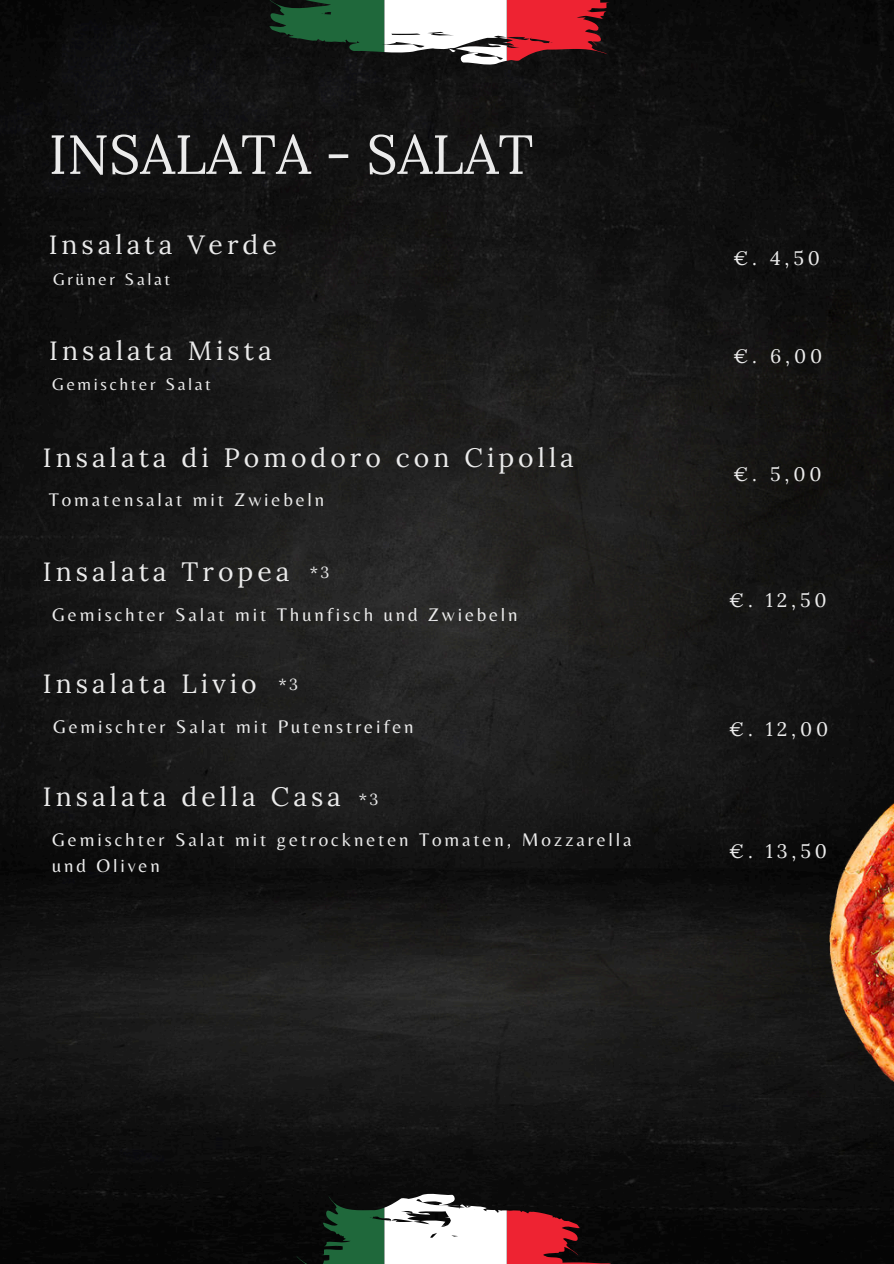
<style>
.page{position:relative;width:894px;height:1264px;background:#fff}
.page>*{position:absolute;margin:0;border:0;box-sizing:border-box;transform-origin:0 0}
.t1{font:55.05px "Lora";color:#ebebeb}
.t2{font:26.55px "Lora";letter-spacing:.15em;color:#ebebeb}
.t3{font:19.5px "Lora";letter-spacing:.2em;color:#ebebeb}
.t4{font:19.05px/25.8px "Belleza";letter-spacing:.15em;color:#ebebeb}
.t5{font:17.55px "Belleza";letter-spacing:.15em;color:#ebebeb}
.t6{font:16.05px "Lora";color:#ebebeb}
</style>
<div class="page">
<img style="left:0;top:0;width:893px;height:1263px">
<svg style="left:268px;top:0;width:356px;height:65px"></svg>
<svg style="left:268px;top:1192px;width:356px;height:71px"></svg>
<img style="left:829px;top:752px;width:64px;height:377px">
<h1 class="t1" style="left:49px;top:113px;width:486px">INSALATA - SALAT</h1>
<h2 class="t2" style="left:49px;top:224px;width:229px">Insalata Verde</h2>
<p class="t5" style="left:53px;top:269px;width:119px">Grüner Salat</p>
<h2 class="t2" style="left:49px;top:330px;width:224px">Insalata Mista</h2>
<p class="t5" style="left:52px;top:373px;width:160px">Gemischter Salat</p>
<h2 class="t2" style="left:43px;top:437px;width:532px">Insalata di Pomodoro con Cipolla</h2>
<p class="t4" style="left:49px;top:486px;width:277px">Tomatensalat mit Zwiebeln</p>
<h2 class="t2" style="left:43px;top:551px;width:248px">Insalata Tropea</h2>
<p class="t6" style="left:309px;top:560px;width:21px">*3</p>
<p class="t4" style="left:52px;top:601px;width:467px">Gemischter Salat mit Thunfisch und Zwiebeln</p>
<h2 class="t2" style="left:43px;top:664px;width:215px">Insalata Livio</h2>
<p class="t4" style="left:53px;top:713px;width:362px">Gemischter Salat mit Putenstreifen</p>
<p class="t6" style="left:278px;top:672px;width:21px">*3</p>
<h2 class="t2" style="left:43px;top:777px;width:299px">Insalata della Casa</h2>
<p class="t4" style="left:52px;top:826px;width:580px">Gemischter Salat mit getrockneten Tomaten, Mozzarella und Oliven</p>
<p class="t6" style="left:359px;top:786px;width:21px">*3</p>
<p class="t3" style="left:733px;top:244px;width:88px">€. 4,50</p>
<p class="t3" style="left:733px;top:341px;width:90px">€. 6,00</p>
<p class="t3" style="left:733px;top:459px;width:89px">€. 5,00</p>
<p class="t3" style="left:729px;top:585px;width:99px">€. 12,50</p>
<p class="t3" style="left:729px;top:714px;width:100px">€. 12,00</p>
<p class="t3" style="left:729px;top:836px;width:99px">€. 13,50</p>
</div>
